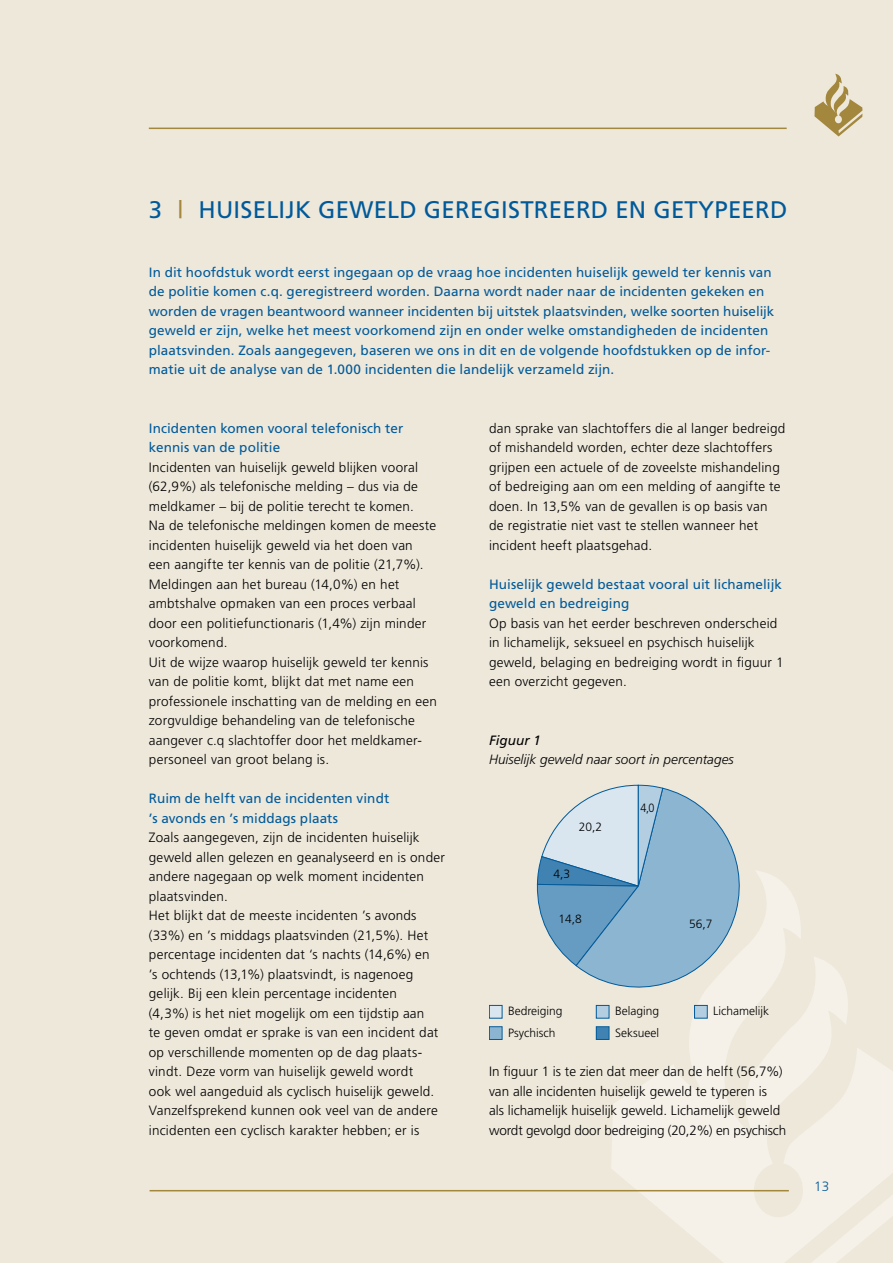
<style>
.page{position:relative;width:893px;height:1263px;background:#eee8db}
.page>*{position:absolute;margin:0;border:0;box-sizing:border-box;transform-origin:0 0}
.t1{font:24px "Frutiger";letter-spacing:.01em;color:#005a9a}
.t2{font:300 13.5px/19.5px "Frutiger";letter-spacing:.015em;color:#000}
.t3{font:13.5px/19.5px "Frutiger";letter-spacing:.005em;color:#005a9a}
.t4{font:italic 300 13.5px "Frutiger";letter-spacing:.005em;color:#000}
.t5{font:italic 13.5px "Frutiger";letter-spacing:.005em;color:#000}
.t6{font:300 13.5px "Frutiger";color:#005a9a}
.t7{font:300 12px "Frutiger";color:#000}
.t8{font:300 12px "Frutiger";color:#000;scale:.9 1}
.s1{color:#a3873d}
</style>
<div class="page">
<svg style="left:611px;top:1051px;width:282px;height:212px;fill:#f5f1e9"></svg>
<hr style="left:150px;top:1190px;width:639px;height:1px;background:#a3873d">
<hr style="left:149px;top:128px;width:638px;height:1px;background:#a3873d">
<svg style="left:814px;top:74px;width:48px;height:62px"></svg>
<svg style="left:537px;top:785px;width:324px;height:379px"></svg>
<div style="left:489px;top:1027px;width:13px;height:12px;background:#8cb5d2"></div>
<div style="left:489px;top:1026px;width:13px;height:14px;border:1px solid #005a9a"></div>
<div style="left:596px;top:1027px;width:13px;height:12px;background:#4083b3"></div>
<div style="left:596px;top:1026px;width:13px;height:14px;border:1px solid #005a9a"></div>
<div style="left:489px;top:1005px;width:13px;height:13px;background:#d9e6f0"></div>
<div style="left:489px;top:1005px;width:13px;height:13px;border:1px solid #005a9a"></div>
<div style="left:596px;top:1005px;width:13px;height:13px;background:#b3cde1"></div>
<div style="left:596px;top:1005px;width:13px;height:13px;border:1px solid #005a9a"></div>
<div style="left:694px;top:1005px;width:13px;height:13px;background:#b3cde1"></div>
<div style="left:694px;top:1005px;width:14px;height:13px;border:1px solid #005a9a"></div>
<h1 class="t1" style="left:149px;top:196px;width:640px">3 <span class="s1">|</span> H uiselijk geweld geregistreerd en getypeerd</h1>
<p class="t3" style="left:149px;top:262px;width:627px">I n dit hoofdstuk wordt eerst ingegaan op de vraag hoe incidenten huiselijk geweld ter kennis van de politie komen c.q. geregistreerd worden. Daarna wordt nader naar de incidenten gekeken en worden de vragen beantwoord wanneer incidenten bij uitstek plaatsvinden, welke soorten huiselijk geweld er zijn, welke het meest voorkomend zijn en onder welke omstandigheden de incidenten plaatsvinden. Zoals aangegeven, baseren we ons in dit en de volgende hoofdstukken op de infor&shy;matie uit de analyse van de 1.000 incidenten die landelijk verzameld zijn.</p>
<p class="t3" style="left:149px;top:418px;width:256px">I ncidenten komen vooral telefonisch ter kennis van de politie</p>
<p class="t2" style="left:149px;top:457px;width:290px">Incidenten van huiselijk geweld blijken vooral (62,9%) als telefonische melding – dus via de meldkamer – bij de politie terecht te komen.<br>Na de telefonische meldingen komen de meeste incidenten huiselijk geweld via het doen van een aangifte ter kennis van de politie (21 ,7%).<br>Meldingen aan het bureau (1 4,0%) en het ambtshalve opmaken van een proces verbaal door een politiefunctionaris (1 ,4%) zijn minder voorkomend.<br>Uit de wijze waarop huiselijk geweld ter kennis van de politie komt, blijkt dat met name een professionele inschatting van de melding en een zorgvuldige behandeling van de telefonische aangever c.q slachtoffer door het meldkamer&shy;personeel van groot belang is.</p>
<p class="t3" style="left:149px;top:788px;width:242px">Ruim de helft van de incidenten vindt ’s avonds en ’s middags plaats</p>
<p class="t2" style="left:149px;top:828px;width:298px">Zoals aangegeven, zijn de incidenten huiselijk geweld allen gelezen en geanalyseerd en is onder andere nagegaan op welk moment incidenten plaatsvinden.<br>Het blijkt dat de meeste incidenten ’s avonds<br>(33 %) en ’s middags plaatsvinden (21 ,5%). Het percentage incidenten dat ‘s nachts (1 4,6%) en<br>’s ochtends (13,1 %) plaatsvindt, is nagenoeg gelijk. Bij een klein percentage incidenten<br>(4,3%) is het niet mogelijk om een tijdstip aan<br>te geven omdat er sprake is van een incident dat op verschillende momenten op de dag plaats&shy;vindt. Deze vorm van huiselijk geweld wordt<br>ook wel aangeduid als cyclisch huiselijk geweld.<br>Vanzelfsprekend kunnen ook veel van de andere incidenten een cyclisch karakter hebben; er is</p>
<p class="t2" style="left:489px;top:418px;width:298px">dan sprake van slachtoffers die al langer bedreigd of mishandeld worden, echter deze slachtoffers grijpen een actuele of de zoveelste mishandeling of bedreiging aan om een melding of aangifte te doen. In 13,5% van de gevallen is op basis van de registratie niet vast te stellen wanneer het incident heeft plaatsgehad.</p>
<p class="t3" style="left:489px;top:574px;width:294px">H uiselijk geweld bestaat vooral uit lichamelijk geweld en bedreiging</p>
<p class="t2" style="left:489px;top:613px;width:292px">Op basis van het eerder beschreven onderscheid in lichamelijk, seksueel en psychisch huiselijk geweld, belaging en bedreiging wordt in figuur 1 een overzicht gegeven.</p>
<p class="t5" style="left:489px;top:732px;width:54px">Figuur 1</p>
<p class="t4" style="left:489px;top:752px;width:246px">Huiselijk geweld naar soort in percentages</p>
<p class="t7" style="left:579px;top:820px;width:25px">20,2</p>
<p class="t7" style="left:553px;top:867px;width:18px">4,3</p>
<p class="t7" style="left:558px;top:912px;width:25px">14,8</p>
<p class="t8" style="left:640px;top:800px;width:17px">4,0</p>
<p class="t7" style="left:689px;top:917px;width:25px">56,7</p>
<p class="t7" style="left:508px;top:1004px;width:56px">Bedreiging</p>
<p class="t7" style="left:615px;top:1004px;width:46px">Belaging</p>
<p class="t7" style="left:713px;top:1004px;width:57px">Lichamelijk</p>
<p class="t7" style="left:508px;top:1026px;width:49px">Psychisch</p>
<p class="t7" style="left:615px;top:1026px;width:46px">Seksueel</p>
<p class="t2" style="left:489px;top:1062px;width:299px">In figuur 1 is te zien dat meer dan de helft (56,7%) van alle incidenten huiselijk geweld te typeren is<br>als lichamelijk huiselijk geweld. Lichamelijk geweld wordt gevolgd door bedreiging (20,2%) en psychisch</p>
<p class="t6" style="left:814px;top:1179px;width:8px">13</p>
</div>
